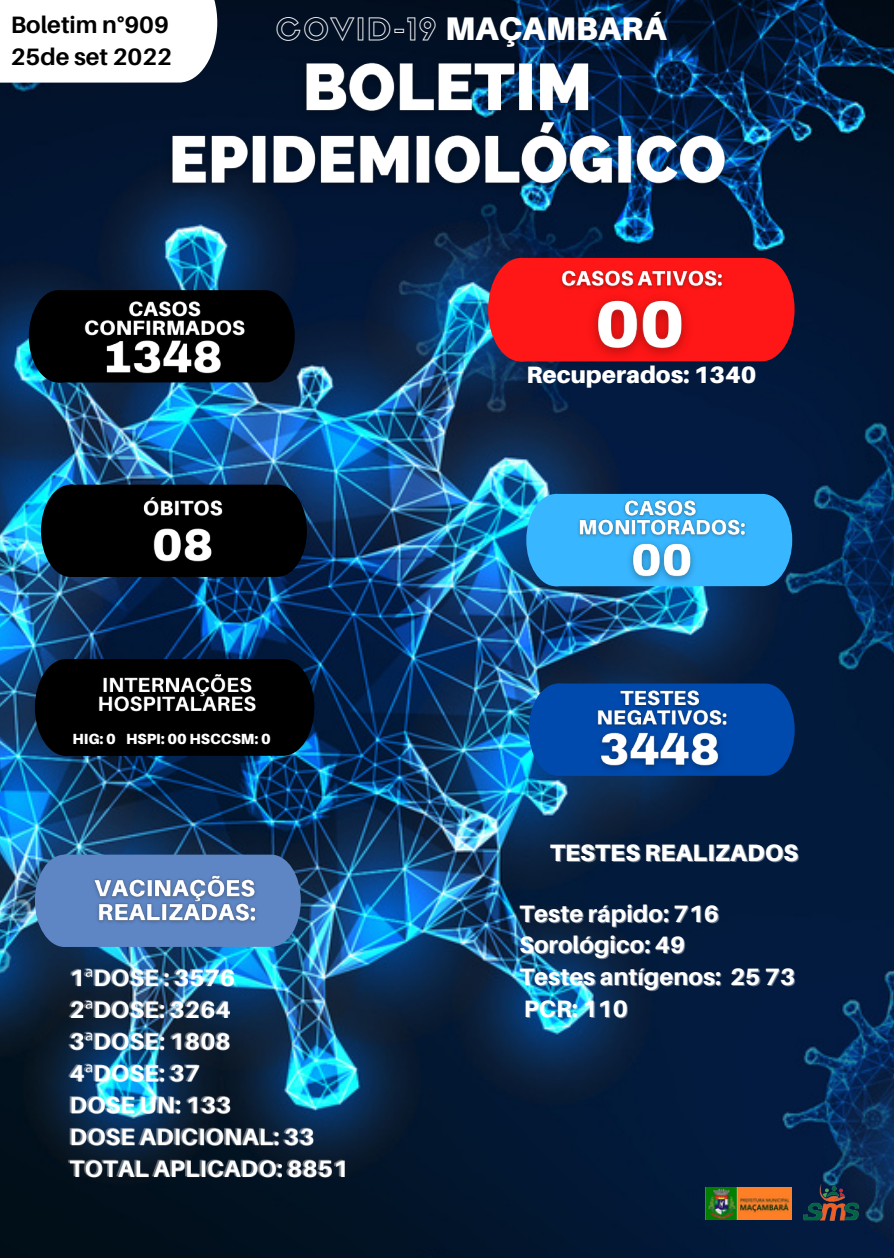
<style>
.page{position:relative;width:894px;height:1258px;background:#fff}
.page>*{position:absolute;margin:0;border:0;box-sizing:border-box;transform-origin:0 0}
.t1{font:900 32.7px "Aileron";color:#fff}
.t2{font:800 23.7px/31.5px "Aileron";color:#fff}
.t3{font:900 23.7px "Aileron";color:#fff}
.t4{font:700 23.7px "Aileron";color:#000}
.t5{font:900 14.7px "Aileron";color:#fff}
.s1{font-family:"Sifonn Basic Outline";font-weight:400;font-size:29.7px}
.s2{color:rgb(255 255 255/.4)}
</style>
<div class="page">
<img style="left:0;top:0;width:893px;height:1258px">
<svg style="left:0;top:0;width:217px;height:83px"></svg>
<svg style="left:29px;top:290px;width:265px;height:92px;background:#01080c"></svg>
<svg style="left:41px;top:485px;width:266px;height:92px;background:#01080b"></svg>
<svg style="left:35px;top:659px;width:279px;height:97px;background:#00050a"></svg>
<svg style="left:35px;top:854px;width:266px;height:93px;background:#567fba"></svg>
<svg style="left:488px;top:258px;width:306px;height:103px;background:#ea171b"></svg>
<svg style="left:526px;top:494px;width:266px;height:92px;background:#34acf1"></svg>
<svg style="left:528px;top:683px;width:266px;height:93px;background:#014aa7"></svg>
<img style="left:802px;top:1164px;width:63px;height:77px">
<img style="left:705px;top:1187px;width:86px;height:32px">
<img style="left:152px;top:35px;width:591px;height:183px">
<img style="left:78px;top:290px;width:173px;height:58px">
<img style="left:136px;top:489px;width:94px;height:39px">
<img style="left:90px;top:666px;width:172px;height:58px">
<img style="left:87px;top:866px;width:179px;height:69px">
<img style="left:555px;top:259px;width:171px;height:39px">
<img style="left:572px;top:489px;width:178px;height:58px">
<img style="left:591px;top:679px;width:142px;height:58px">
<img style="left:66px;top:958px;width:283px;height:226px">
<img style="left:90px;top:323px;width:144px;height:72px">
<img style="left:577px;top:272px;width:127px;height:112px">
<img style="left:618px;top:526px;width:85px;height:73px">
<img style="left:587px;top:716px;width:144px;height:72px">
<img style="left:140px;top:510px;width:84px;height:74px">
<p class="t4" style="left:11px;top:10px;width:160px">Boletim n°909</p>
<h1 class="t1" style="left:276px;top:9px;width:392px"><span class="s1">COVID-19</span> MAÇAMBARÁ</h1>
<p class="t4" style="left:11px;top:42px;width:163px">25de set 2022</p>
<p class="t5" style="left:72px;top:730px;width:200px">HIG: 0 HSPI: 00 HSCCSM: 0</p>
<p class="t3" style="left:526px;top:360px;width:232px">Recuperados: 1340</p>
<p class="t3" style="left:550px;top:837px;width:250px">TESTES REALIZADOS</p>
<p class="t2" style="left:519px;top:897px;width:278px">Teste rápido: 716<br>Sorológico: 49<br>Testes antígenos: <span class="s2">25 73<br></span>PCR: 110</p>
</div>
